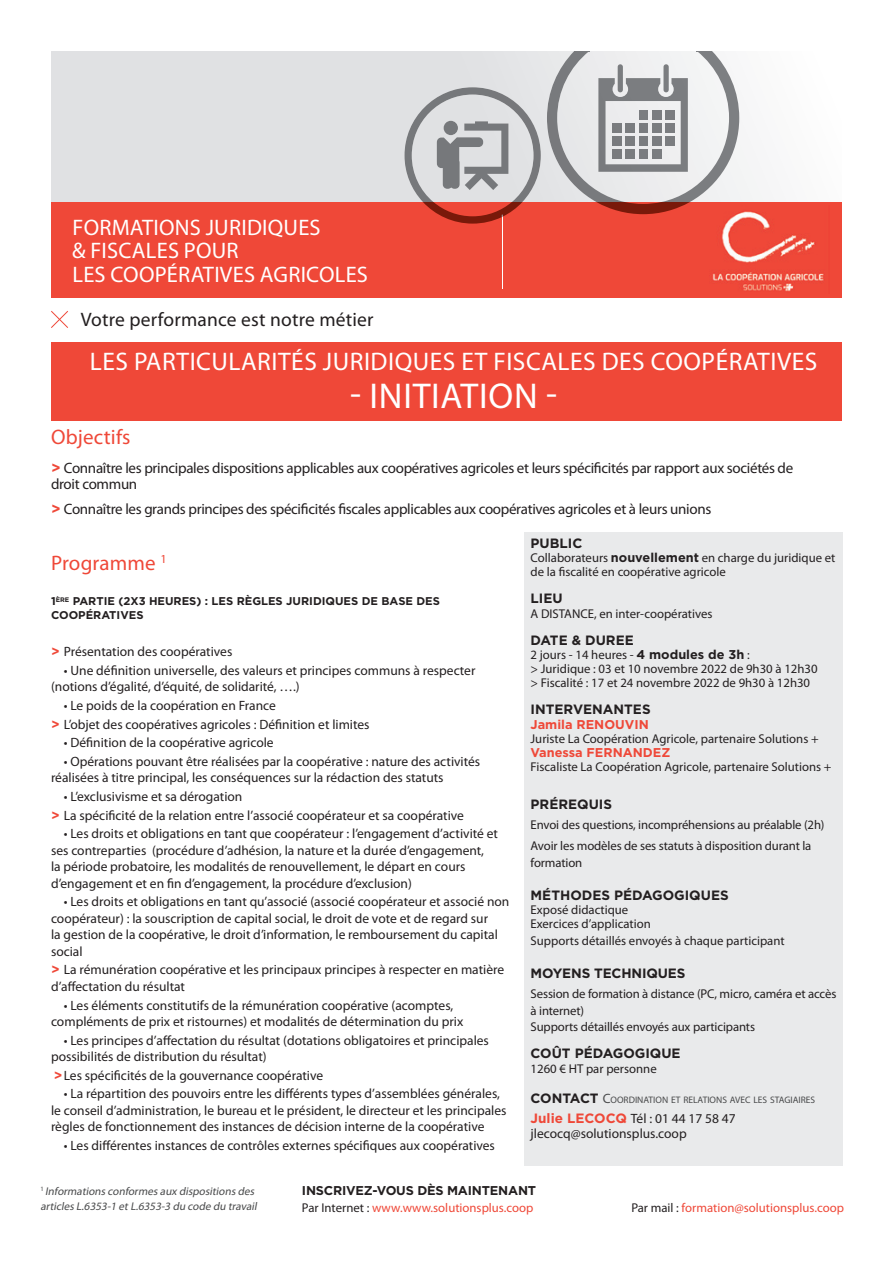
<style>
.page{position:relative;width:893px;height:1263px;background:#fff}
.page>*{position:absolute;margin:0;border:0;box-sizing:border-box;transform-origin:0 0}
.t1{font:36px "Myriad Pro";letter-spacing:.02em;color:#fff}
.t2{font:25.5px "Myriad Pro";letter-spacing:.02em;color:#fff}
.t3{font:22.5px/23.2px "Myriad Pro";letter-spacing:.01em;color:#fff}
.t4{font:21px "Myriad Pro";letter-spacing:.01em;color:#ef4838}
.t5{font:19.5px "Myriad Pro";letter-spacing:.01em;color:#231f20}
.t6{font:15px/16.5px "Myriad Pro";letter-spacing:-.02em;color:#231f20}
.t7{font:13.5px/16.5px "Myriad Pro";color:#231f20}
.t8{font:700 13.5px "Gotham";color:#231f20}
.t9{font:12.75px/14.2px "Myriad Pro";color:#231f20}
.t10{font:12.75px "Myriad Pro";color:#ef4838}
.t11{font:700 12.75px "Gotham";color:#ef4838}
.t12{font:700 12.75px "Gotham";letter-spacing:-.015em;color:#231f20}
.t13{font:italic 11.25px/15px "Myriad Pro";color:#494a4b}
.t14{font:700 11.25px/13.5px "Gotham";color:#231f20}
.t15{font:9.45px "Myriad Pro";color:#494a4b}
.s1{font-family:"Gotham";font-weight:700;color:#ef4838}
.s2{font-family:"Gotham";font-weight:700}
.s3{font-family:"Gotham";font-weight:700;font-size:13.5px;color:#231f20}
.s4{font-size:13.5px}
.s5{color:#231f20}
</style>
<div class="page">
<div style="left:51px;top:51px;width:713px;height:151px;background:#e0e1e3"></div>
<div style="left:525px;top:532px;width:318px;height:634px;background:#e9eaeb"></div>
<svg style="left:51px;top:311px;width:17px;height:17px"></svg>
<div style="left:51px;top:202px;width:791px;height:96px;background:#ef4838"></div>
<svg style="left:547px;top:51px;width:192px;height:163px"></svg>
<img style="left:709px;top:205px;width:115px;height:86px">
<hr style="left:502px;top:215px;width:1px;height:74px;background:#fff">
<svg style="left:404px;top:87px;width:137px;height:137px;background:#c3acac"></svg>
<div style="left:51px;top:342px;width:791px;height:78px;background:#ef4838"></div>
<h3 class="t3" style="left:72px;top:215px;width:297px">FORMATIONS JURIDIQUES<br>&amp; FISCALES POUR<br>LES COOPÉRATIVES AGRICOLES</h3>
<h3 class="t5" style="left:81px;top:308px;width:294px">Votre performance est notre métier</h3>
<h2 class="t2" style="left:90px;top:346px;width:729px">LES PARTICULARITÉS JURIDIQUES ET FISCALES DES COOPÉRATIVES</h2>
<h1 class="t1" style="left:350px;top:374px;width:208px">- INITIATION -</h1>
<h3 class="t4" style="left:51px;top:424px;width:81px">Objectifs</h3>
<p class="t6" style="left:51px;top:459px;width:744px"><span class="s1">&gt;</span> Connaître les principales dispositions applicables aux coopératives agricoles et leurs spécificités par rapport aux sociétés de droit commun</p>
<p class="t6" style="left:51px;top:501px;width:662px"><span class="s1">&gt;</span> Connaître les grands principes des spécificités fiscales applicables aux coopératives agricoles et à leurs unions</p>
<h3 class="t4" style="left:51px;top:550px;width:117px">Programme <sup>1</sup></h3>
<p class="t14" style="left:51px;top:594px;width:390px">1<sup>ÈRE</sup> PARTIE (2X3 HEURES) : LES RÈGLES JURIDIQUES DE BASE DES<br>COOPÉRATIVES</p>
<p class="t7" style="left:51px;top:643px;width:183px"><span class="s1">&gt;</span> Présentation des coopératives</p>
<p class="t7" style="left:51px;top:662px;width:426px;text-indent:13px">• Une définition universelle, des valeurs et principes communs à respecter (notions d’égalité, d’équité, de solidarité, ….)</p>
<p class="t7" style="left:51px;top:696px;width:320px;line-height:18.6px;text-indent:13px">• Le poids de la coopération en France<br><span class="s1">&gt;</span> L’objet des coopératives agricoles : Définition et limites</p>
<p class="t7" style="left:64px;top:734px;width:211px">• Définition de la coopérative agricole</p>
<p class="t7" style="left:51px;top:753px;width:431px;text-indent:13px">• Opérations pouvant être réalisées par la coopérative : nature des activités réalisées à titre principal, les conséquences sur la rédaction des statuts</p>
<p class="t7" style="left:51px;top:787px;width:414px;line-height:18.6px;text-indent:13px">• L’exclusivisme et sa dérogation<br><span class="s1">&gt;</span> La spécificité de la relation entre l’associé coopérateur et sa coopérative</p>
<p class="t7" style="left:51px;top:825px;width:449px;text-indent:13px">• Les droits et obligations en tant que coopérateur : l’engagement d’activité et ses contreparties (procédure d’adhésion, la nature et la durée d’engagement,<br>la période probatoire, les modalités de renouvellement, le départ en cours d’engagement et en fin d’engagement, la procédure d’exclusion)</p>
<p class="t7" style="left:51px;top:893px;width:460px;text-indent:13px">• Les droits et obligations en tant qu’associé (associé coopérateur et associé non coopérateur) : la souscription de capital social, le droit de vote et de regard sur<br>la gestion de la coopérative, le droit d’information, le remboursement du capital social</p>
<p class="t7" style="left:51px;top:961px;width:455px"><span class="s1">&gt;</span> La rémunération coopérative et les principaux principes à respecter en matière d’affectation du résultat</p>
<p class="t7" style="left:51px;top:996px;width:414px;text-align:center">• Les éléments constitutifs de la rémunération coopérative (acomptes, compléments de prix et ristournes) et modalités de détermination du prix</p>
<p class="t7" style="left:51px;top:1032px;width:439px;text-indent:13px">• Les principes d’affectation du résultat (dotations obligatoires et principales possibilités de distribution du résultat)</p>
<p class="t7" style="left:54px;top:1067px;width:271px"><span class="s1">&gt;</span> Les spécificités de la gouvernance coopérative</p>
<p class="t7" style="left:51px;top:1085px;width:457px;text-indent:13px">• La répartition des pouvoirs entre les différents types d’assemblées générales, le conseil d’administration, le bureau et le président, le directeur et les principales règles de fonctionnement des instances de décision interne de la coopérative</p>
<p class="t7" style="left:64px;top:1137px;width:433px">• Les différentes instances de contrôles externes spécifiques aux coopératives</p>
<p class="t8" style="left:531px;top:534px;width:53px">PUBLIC</p>
<p class="t9" style="left:531px;top:550px;width:306px">Collaborateurs <span class="s2">nouvellement</span> en charge du juridique et de la fiscalité en coopérative agricole</p>
<p class="t8" style="left:531px;top:590px;width:34px">LIEU</p>
<p class="t9" style="left:531px;top:606px;width:183px">A DISTANCE, en inter-coopératives</p>
<p class="t8" style="left:531px;top:631px;width:105px">DATE &amp; DUREE</p>
<p class="t9" style="left:531px;top:647px;width:288px">2 jours - 14 heures - <span class="s2">4 modules de 3h</span> :<br>&gt; Juridique : 03 et 10 novembre 2022 de 9h30 à 12h30 &gt; Fiscalité : 17 et 24 novembre 2022 de 9h30 à 12h30</p>
<p class="t8" style="left:531px;top:701px;width:122px">INTERVENANTES</p>
<p class="t11" style="left:531px;top:716px;width:120px">Jamila RENOUVIN</p>
<p class="t9" style="left:531px;top:731px;width:290px">Juriste La Coopération Agricole, partenaire Solutions +</p>
<p class="t11" style="left:531px;top:744px;width:141px">Vanessa FERNANDEZ</p>
<p class="t9" style="left:531px;top:760px;width:302px">Fiscaliste La Coopération Agricole, partenaire Solutions +</p>
<p class="t8" style="left:531px;top:795px;width:83px">PRÉREQUIS</p>
<p class="t9" style="left:531px;top:815px;width:295px;line-height:20.7px">Envoi des questions, incompréhensions au préalable (2h)<br>Avoir les modèles de ses statuts à disposition durant la</p>
<p class="t9" style="left:531px;top:855px;width:53px">formation</p>
<p class="t8" style="left:531px;top:886px;width:200px">MÉTHODES PÉDAGOGIQUES</p>
<p class="t9" style="left:531px;top:902px;width:122px">Exposé didactique<br>Exercices d’application</p>
<p class="t9" style="left:531px;top:933px;width:256px">Supports détaillés envoyés à chaque participant</p>
<p class="t8" style="left:531px;top:964px;width:156px">MOYENS TECHNIQUES</p>
<p class="t9" style="left:531px;top:986px;width:307px;line-height:16.5px">Session de formation à distance (PC, micro, caméra et accès à internet)<br>Supports détaillés envoyés aux participants</p>
<p class="t8" style="left:531px;top:1045px;width:152px">COÛT PÉDAGOGIQUE</p>
<p class="t9" style="left:531px;top:1061px;width:128px">1260 € HT par personne</p>
<p class="t15" style="left:531px;top:1094px;width:286px"><span class="s3">CONTACT</span> <span class="s4">C</span>OORDINATION ET RELATIONS AVEC LES STAGIAIRES</p>
<p class="t7" style="left:531px;top:1110px;width:207px;line-height:15px"><span class="s1">Julie LECOCQ</span> Tél : 01 44 17 58 47 jlecocq@solutionsplus.coop</p>
<p class="t13" style="left:40px;top:1183px;width:220px"><sup>1</sup> Informations conformes aux dispositions des articles L.6353-1 etL.6353-3 du code du travail</p>
<p class="t12" style="left:302px;top:1182px;width:236px">INSCRIVEZ-VOUS DÈS MAINTENANT</p>
<p class="t10" style="left:302px;top:1200px;width:233px"><span class="s5">Par Internet :</span> www.www.solutionsplus.coop</p>
<p class="t10" style="left:631px;top:1200px;width:214px"><span class="s5">Par mail :</span> formation@solutionsplus.coop</p>
</div>
